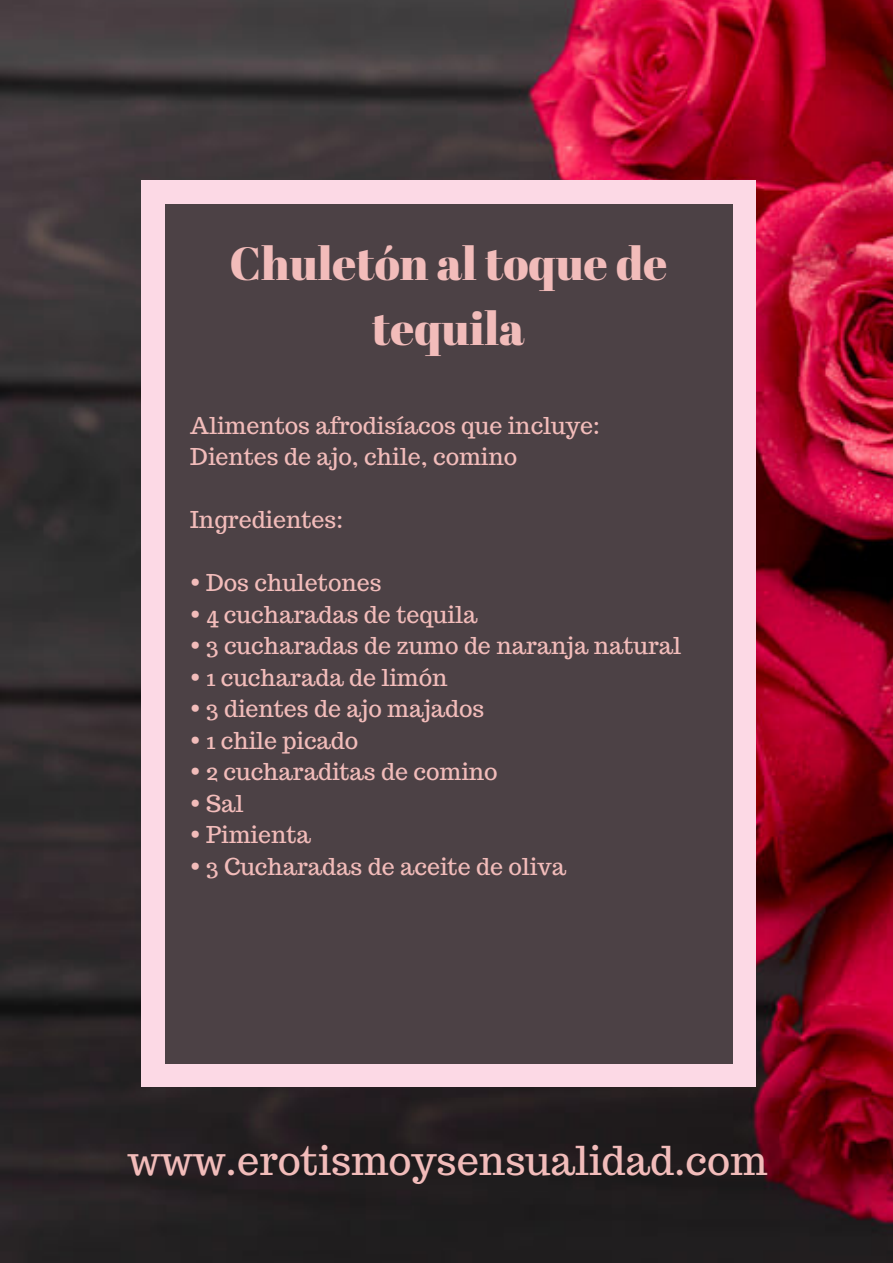
<style>
.page{position:relative;width:893px;height:1263px;background:#fff}
.page>*{position:absolute;margin:0;border:0;box-sizing:border-box;transform-origin:0 0}
.t1{font:46.35px/64.2px "Abril Fatface";color:#f2bcba;text-align:center}
.t2{font:39.75px "Trocchi";color:#f2bcba}
.t3{font:23.25px/31.5px "Trocchi";color:#f2bcba}
</style>
<div class="page">
<img style="left:0;top:0;width:893px;height:1263px">
<div style="left:151px;top:185px;width:595px;height:898px;background:#4c4145"></div>
<div style="left:733px;top:1064px;width:23px;height:23px;background:#fcd9e5"></div>
<div style="left:141px;top:202px;width:23px;height:864px;background:#fcd9e5"></div>
<div style="left:141px;top:1064px;width:23px;height:23px;background:#fcd9e5"></div>
<div style="left:733px;top:202px;width:23px;height:864px;background:#fcd9e5"></div>
<div style="left:163px;top:1064px;width:572px;height:23px;background:#fcd9e5"></div>
<div style="left:733px;top:181px;width:23px;height:23px;background:#fcd9e5"></div>
<div style="left:141px;top:181px;width:23px;height:23px;background:#fcd9e5"></div>
<div style="left:163px;top:181px;width:572px;height:23px;background:#fcd9e5"></div>
<h1 class="t1" style="left:229px;top:230px;width:439px">Chuletón al toque de tequila</h1>
<p class="t3" style="left:190px;top:409px;width:411px">Alimentos afrodisíacos que incluye:<br>Dientes de ajo, chile, comino</p>
<p class="t3" style="left:190px;top:504px;width:154px">Ingredientes:</p>
<p class="t3" style="left:190px;top:567px;width:193px">• Dos chuletones</p>
<p class="t3" style="left:190px;top:598px;width:289px">• 4 cucharadas de tequila</p>
<p class="t3" style="left:190px;top:630px;width:492px">• 3 cucharadas de zumo de naranja natural</p>
<p class="t3" style="left:190px;top:661px;width:259px">• 1 cucharada de limón</p>
<p class="t3" style="left:190px;top:693px;width:296px">• 3 dientes de ajo majados</p>
<p class="t3" style="left:190px;top:724px;width:170px">• 1 chile picado</p>
<p class="t3" style="left:190px;top:756px;width:309px">• 2 cucharaditas de comino</p>
<p class="t3" style="left:190px;top:787px;width:55px">• Sal</p>
<p class="t3" style="left:190px;top:819px;width:122px">• Pimienta</p>
<p class="t3" style="left:190px;top:851px;width:377px">• 3 Cucharadas de aceite de oliva</p>
<h2 class="t2" style="left:128px;top:1134px;width:642px">www.erotismoysensualidad.com</h2>
</div>
